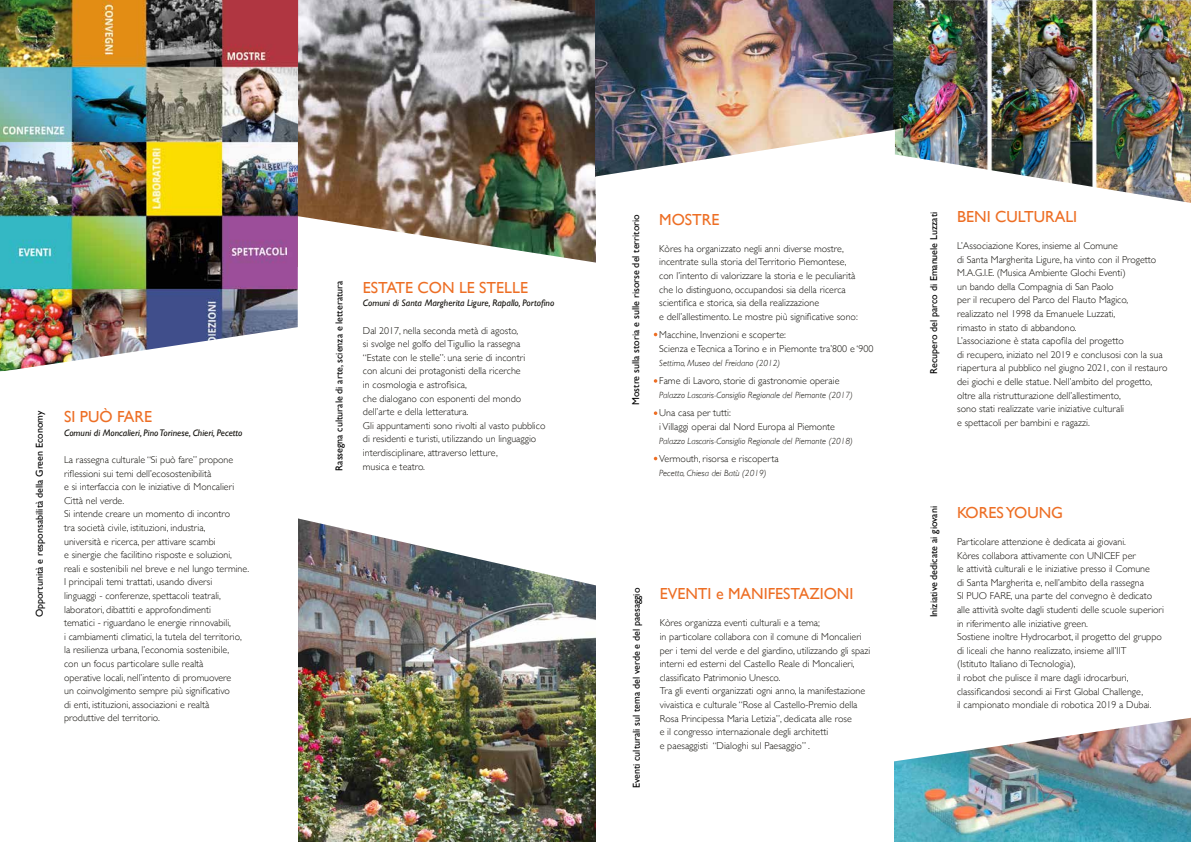
<style>
.page{position:relative;width:1191px;height:842px;background:#fff}
.page>*{position:absolute;margin:0;border:0;box-sizing:border-box;transform-origin:0 0}
.t1{font:16px "Gill Sans";color:#ed6e24}
.t2{font:300 10px/13.6px "Gill Sans";color:#12100b}
.t3{font:10px "Gill Sans";color:#000}
.t4{font:italic 9.5px "Gill Sans";color:#12100b}
.t5{font:italic 300 9px "Gill Sans";color:#12100b}
</style>
<div class="page">
<img style="left:298px;top:0;width:297px;height:216px">
<img style="left:595px;top:0;width:298px;height:130px">
<img style="left:0;top:0;width:298px;height:216px">
<img style="left:894px;top:762px;width:297px;height:80px">
<img style="left:894px;top:717px;width:297px;height:45px">
<img style="left:893px;top:0;width:298px;height:203px">
<img style="left:298px;top:587px;width:297px;height:255px">
<svg style="left:298px;top:518px;width:298px;height:69px"></svg>
<svg style="left:654px;top:379px;width:3px;height:4px"></svg>
<svg style="left:654px;top:411px;width:3px;height:4px"></svg>
<img style="left:595px;top:130px;width:300px;height:64px">
<img style="left:0;top:216px;width:596px;height:156px">
<p class="t3" style="left:34px;top:617px;width:208px;rotate:-90deg">Opportunità e responsabilità della Green Economy</p>
<h1 class="t1" style="left:64px;top:407px;width:89px">SI PUÒ FARE</h1>
<p class="t4" style="left:64px;top:427px;width:180px">Comuni di Moncalieri, Pino Torinese, Chieri, Pecetto</p>
<p class="t2" style="left:64px;top:452px;width:187px">La rassegna culturale “Si può fare” propone riflessioni sui temi dell’ecosostenibilità<br>e si interfaccia con le iniziative di Moncalieri Città nel verde.<br>Si intende creare un momento di incontro<br>tra società civile, istituzioni, industria,<br>università e ricerca, per attivare scambi<br>e sinergie che facilitino risposte e soluzioni, reali e sostenibili nel breve e nel lungo termine.<br>I principali temi trattati, usando diversi<br>linguaggi - conferenze, spettacoli teatrali, laboratori, dibattiti e approfondimenti<br>tematici - riguardano le energie rinnovabili,<br>i cambiamenti climatici, la tutela del territorio, la resilienza urbana, l’economia sostenibile,<br>con un focus particolare sulle realtà<br>operative locali, nell’intento di promuovere<br>un coinvolgimento sempre più significativo<br>di enti, istituzioni, associazioni e realtà produttive del territorio.</p>
<p class="t3" style="left:333px;top:471px;width:192px;rotate:-90deg">Rassegna culturale di arte, scienza e letteratura</p>
<h1 class="t1" style="left:363px;top:278px;width:166px">ESTATE CON LE STELLE</h1>
<p class="t4" style="left:363px;top:298px;width:193px">Comuni di Santa Margherita Ligure, Rapallo, Portofino</p>
<p class="t2" style="left:363px;top:323px;width:184px">Dal 2017, nella seconda metà di agosto,<br>si svolge nel golfo del Tigullio la rassegna “Estate con le stelle”: una serie di incontri<br>con alcuni dei protagonisti della ricerche<br>in cosmologia e astrofisica,<br>che dialogano con esponenti del mondo dell’arte e della letteratura.<br>Gli appuntamenti sono rivolti al vasto pubblico di residenti e turisti, utilizzando un linguaggio interdisciplinare, attraverso letture,</p>
<p class="t2" style="left:363px;top:459px;width:64px">musica e teatro.</p>
<p class="t3" style="left:630px;top:405px;width:192px;rotate:-90deg">Mostre sulla storia e sulle risorse del territorio</p>
<h1 class="t1" style="left:659px;top:210px;width:62px">MOSTRE</h1>
<p class="t2" style="left:659px;top:241px;width:200px">Kòres ha organizzato negli anni diverse mostre, incentrate sulla storia del Territorio Piemontese, con l’intento di valorizzare la storia e le peculiarità che lo distinguono, occupandosi sia della ricerca scientifica e storica, sia della realizzazione<br>e dell’allestimento. Le mostre più significative sono:</p>
<p class="t2" style="left:659px;top:328px;width:216px">Macchine, Invenzioni e scoperte:<br>Scienza e Tecnica a Torino e in Piemonte tra’800 e ‘900</p>
<p class="t5" style="left:659px;top:358px;width:122px">Settimo, Museo del Freidano (2012)</p>
<p class="t2" style="left:659px;top:374px;width:182px">Fame di Lavoro, storie di gastronomie operaie</p>
<p class="t5" style="left:659px;top:390px;width:195px">Palazzo Lascaris-Consiglio Regionale del Piemonte (2017)</p>
<p class="t2" style="left:659px;top:406px;width:177px">Una casa per tutti:<br>i Villaggi operai dal Nord Europa al Piemonte</p>
<p class="t5" style="left:659px;top:436px;width:195px">Palazzo Lascaris-Consiglio Regionale del Piemonte (2018)</p>
<p class="t2" style="left:659px;top:452px;width:121px">Vermouth, risorsa e riscoperta</p>
<p class="t5" style="left:659px;top:468px;width:109px">Pecetto, Chiesa dei Batù (2019)</p>
<p class="t3" style="left:630px;top:788px;width:202px;rotate:-90deg">Eventi culturali sul tema del verde e del paesaggio</p>
<h1 class="t1" style="left:659px;top:584px;width:195px">EVENTI e MANIFESTAZIONI</h1>
<p class="t2" style="left:659px;top:616px;width:212px">Kòres organizza eventi culturali e a tema;<br>in particolare collabora con il comune di Moncalieri per i temi del verde e del giardino, utilizzando gli spazi interni ed esterni del Castello Reale di Moncalieri, classificato Patrimonio Unesco.<br>Tra gli eventi organizzati ogni anno, la manifestazione vivaistica e culturale “Rose al Castello-Premio della Rosa Principessa Maria Letizia”, dedicata alle rose<br>e il congresso internazionale degli architetti<br>e paesaggisti “Dialoghi sul Paesaggio” .</p>
<p class="t3" style="left:928px;top:374px;width:164px;rotate:-90deg">Recupero del parco di Emanuele Luzzati</p>
<h1 class="t1" style="left:957px;top:207px;width:122px">BENI CULTURALI</h1>
<p class="t2" style="left:957px;top:238px;width:212px">L’Associazione Kores, insieme al Comune<br>di Santa Margherita Ligure, ha vinto con il Progetto M.A.G.I.E. (Musica Ambiente GIochi Eventi)<br>un bando della Compagnia di San Paolo<br>per il recupero del Parco del Flauto Magico, realizzato nel 1998 da Emanuele Luzzati,<br>rimasto in stato di abbandono.<br>L’associazione è stata capofila del progetto<br>di recupero, iniziato nel 2019 e conclusosi con la sua riapertura al pubblico nel giugno 2021, con il restauro dei giochi e delle statue. Nell’ambito del progetto, oltre alla ristrutturazione dell’allestimento,<br>sono stati realizzate varie iniziative culturali<br>e spettacoli per bambini e ragazzi.</p>
<p class="t3" style="left:927px;top:617px;width:113px;rotate:-90deg">Iniziative dedicate ai giovani</p>
<h1 class="t1" style="left:957px;top:503px;width:107px">KORES YOUNG</h1>
<p class="t2" style="left:957px;top:534px;width:208px">Particolare attenzione è dedicata ai giovani.<br>Kòres collabora attivamente con UNICEF per<br>le attività culturali e le iniziative presso il Comune<br>di Santa Margherita e, nell’ambito della rassegna<br>SI PUO FARE, una parte del convegno è dedicato alle attività svolte dagli studenti delle scuole superiori in riferimento alle iniziative green.<br>Sostiene inoltre Hydrocarbot, il progetto del gruppo di liceali che hanno realizzato, insieme all’IIT<br>(Istituto Italiano di Tecnologia),<br>il robot che pulisce il mare dagli idrocarburi, classificandosi secondi ai First Global Challenge,<br>il campionato mondiale di robotica 2019 a Dubai.</p>
</div>
